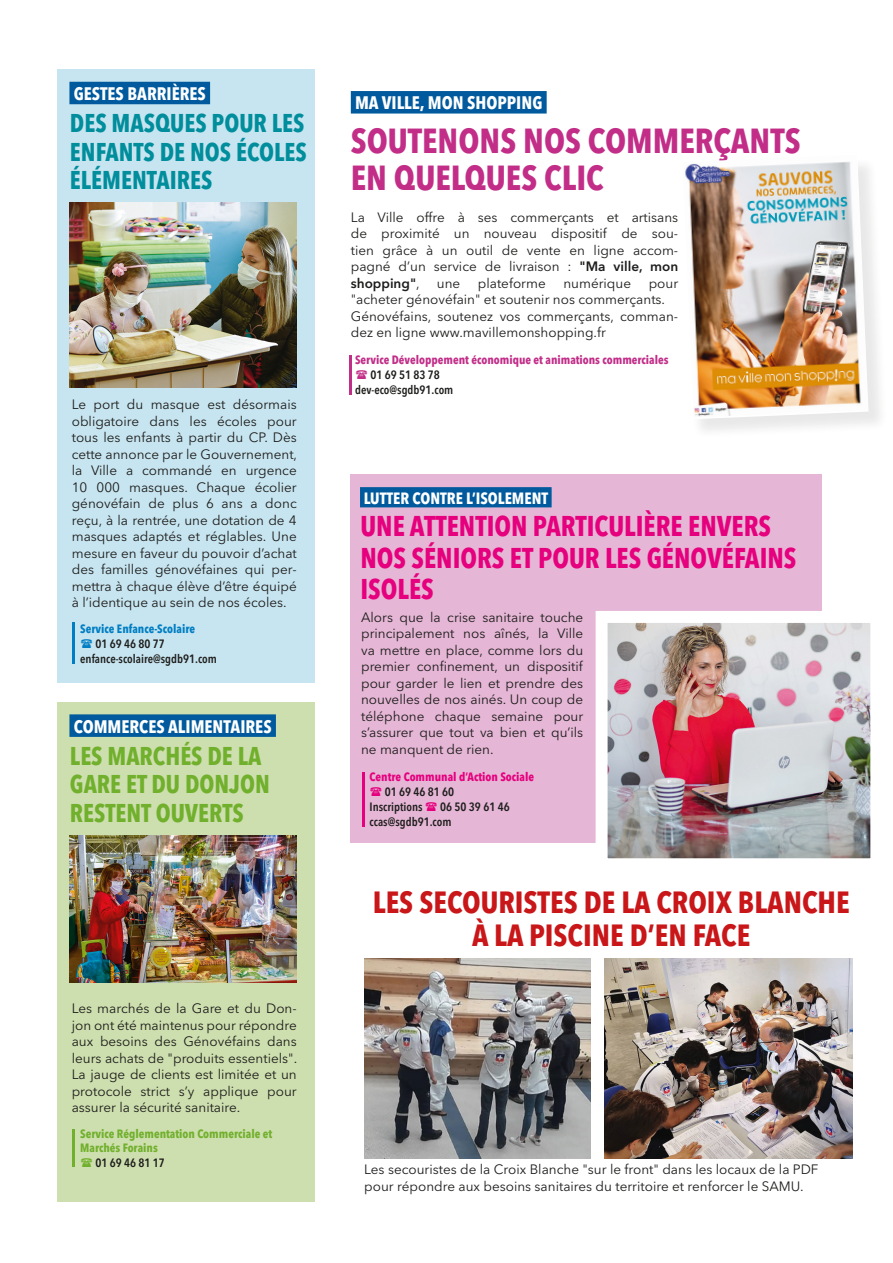
<style>
.page{position:relative;width:893px;height:1263px;background:#fff}
.page>*{position:absolute;margin:0;border:0;box-sizing:border-box;transform-origin:0 0}
.t1{font:700 condensed 34.5px/37.5px "Avenir Next LT Pro";color:#c22d88}
.t2{font:700 condensed 30.45px/33px "Avenir Next LT Pro";color:#c91618;text-align:center}
.t3{font:700 condensed 28.35px/31px "Avenir Next LT Pro";color:#e6007e;scale:.96 1}
.t4{font:700 condensed 25.5px/28.5px "Avenir Next LT Pro";color:#008d9c;text-align:justify;scale:.96 1}
.t5{font:700 condensed 25.5px/28.5px "Avenir Next LT Pro";color:#71b02d;scale:.96 1}
.t6{font:700 condensed 18px "Avenir Next LT Pro";color:#fff}
.t7{font:700 condensed 16.2px "Avenir Next LT Pro";color:#fff}
.t8{font:13.5px/16.5px "Avenir Next LT Pro";color:#1d1d1b;text-align:justify}
.t9{font:600 condensed 12px "Avenir Next LT Pro";color:#1d1d1b}
.t10{font:700 condensed 12px "Avenir Next LT Pro";color:#c22d88}
.t11{font:700 condensed 12px/13.5px "Avenir Next LT Pro";color:#71b02d}
.t12{font:700 condensed 12px "Avenir Next LT Pro";color:#e6007e}
.t13{font:700 condensed 12px "Avenir Next LT Pro";color:#007ec3}
.s1{font-weight:600}
</style>
<div class="page">
<div style="left:351px;top:474px;width:471px;height:369px;background:#e5b6d5"></div>
<div style="left:351px;top:91px;width:196px;height:23px;background:#005a9d"></div>
<div style="left:57px;top:69px;width:258px;height:613px;background:#c7e5f0"></div>
<div style="left:57px;top:702px;width:258px;height:499px;background:#cedfaf"></div>
<div style="left:69px;top:82px;width:141px;height:22px;background:#005a9d"></div>
<div style="left:69px;top:714px;width:207px;height:23px;background:#005a9d"></div>
<img style="left:69px;top:203px;width:228px;height:185px">
<img style="left:69px;top:835px;width:228px;height:147px">
<hr style="left:72px;top:622px;width:3px;height:42px;background:#007ec3">
<hr style="left:349px;top:355px;width:3px;height:40px;background:#c22d88">
<hr style="left:72px;top:1129px;width:3px;height:38px;background:#71b02d">
<hr style="left:362px;top:772px;width:3px;height:55px;background:#e6007e">
<div style="left:681px;top:157px;width:208px;height:282px;background:#1d1d1b;opacity:.1"></div>
<img style="left:683px;top:157px;width:185px;height:260px">
<div style="left:360px;top:487px;width:192px;height:20px;background:#005a9d"></div>
<img style="left:609px;top:624px;width:260px;height:233px">
<div style="left:596px;top:611px;width:286px;height:259px;border:12px solid #fff"></div>
<img style="left:364px;top:959px;width:226px;height:199px">
<img style="left:604px;top:959px;width:249px;height:199px">
<p class="t6" style="left:74px;top:83px;width:134px">GESTES BARRIÈRES</p>
<p class="t4" style="left:70px;top:109px;width:248px">DES MASQUES POUR LES ENFANTS DE NOS ÉCOLES ÉLÉMENTAIRES</p>
<p class="t8" style="left:72px;top:396px;width:227px">Le port du masque est désormais obligatoire dans les écoles pour tous les enfants à partir du CP. Dès cette annonce par le Gouvernement, la Ville a commandé en urgence 10 000 masques. Chaque écolier génovéfain de plus 6 ans a donc reçu, à la rentrée, une dotation de 4 masques adaptés et réglables. Une mesure en faveur du pouvoir d’achat des familles génovéfaines qui per&shy;mettra à chaque élève d’être équipé à l’identique au sein de nos écoles.</p>
<p class="t13" style="left:80px;top:622px;width:116px">Service Enfance-Scolaire</p>
<p class="t9" style="left:96px;top:637px;width:71px">01 69 46 80 77</p>
<p class="t9" style="left:80px;top:652px;width:138px">enfance-scolaire@sgdb91.com</p>
<p class="t6" style="left:74px;top:715px;width:199px">COMMERCES ALIMENTAIRES</p>
<p class="t5" style="left:70px;top:741px;width:210px">LES MARCHÉS DE LA<br>GARE ET DU DONJON<br>RESTENT OUVERTS</p>
<p class="t8" style="left:72px;top:1000px;width:227px">Les marchés de la Gare et du Don&shy;jon ont été maintenus pour répondre aux besoins des Génovéfains dans leurs achats de "produits essentiels".<br>La jauge de clients est limitée et un protocole strict s’y applique pour assurer la sécurité sanitaire.</p>
<p class="t11" style="left:80px;top:1127px;width:193px">Service Réglementation Commerciale et<br>Marchés Forains</p>
<p class="t9" style="left:96px;top:1155px;width:71px">01 69 46 81 17</p>
<p class="t6" style="left:355px;top:92px;width:189px">MA VILLE, MON SHOPPING</p>
<p class="t1" style="left:351px;top:121px;width:451px">SOUTENONS NOS COMMERÇANTS<br>EN QUELQUES CLIC</p>
<p class="t8" style="left:351px;top:209px;width:329px">La Ville offre à ses commerçants et artisans de proximité un nouveau dispositif de sou&shy;tien grâce à un outil de vente en ligne accom&shy;pagné d’un service de livraison : <span class="s1">"Ma ville, mon shopping"</span>,</p>
<p class="t8" style="left:437px;top:275px;width:25px">une</p>
<p class="t8" style="left:478px;top:275px;width:69px">plateforme</p>
<p class="t8" style="left:563px;top:275px;width:69px">numérique</p>
<p class="t8" style="left:351px;top:275px;width:329px;text-indent:298px">pour "acheter génovéfain" et soutenir nos commerçants.</p>
<p class="t8" style="left:351px;top:308px;width:329px">Génovéfains, soutenez vos commerçants, comman&shy;dez en ligne www.mavillemonshopping.fr</p>
<p class="t10" style="left:355px;top:352px;width:315px">Service Développement économique et animations commerciales</p>
<p class="t9" style="left:370px;top:367px;width:71px">01 69 51 83 78</p>
<p class="t9" style="left:355px;top:382px;width:100px">dev-eco@sgdb91.com</p>
<p class="t7" style="left:364px;top:488px;width:186px">LUTTER CONTRE L’ISOLEMENT</p>
<p class="t3" style="left:360px;top:511px;width:456px">UNE ATTENTION PARTICULIÈRE ENVERS<br>NOS SÉNIORS ET POUR LES GÉNOVÉFAINS<br>ISOLÉS</p>
<p class="t8" style="left:361px;top:609px;width:224px">Alors que la crise sanitaire touche principalement nos aînés, la Ville va mettre en place, comme lors du premier confinement, un dispositif pour garder le lien et prendre des nouvelles de nos ainés. Un coup de téléphone chaque semaine pour s’assurer que tout va bien et qu’ils ne manquent de rien.</p>
<p class="t12" style="left:370px;top:769px;width:166px">Centre Communal d’Action Sociale</p>
<p class="t9" style="left:385px;top:784px;width:71px">01 69 46 81 60</p>
<p class="t9" style="left:370px;top:799px;width:55px">Inscriptions</p>
<p class="t9" style="left:440px;top:799px;width:71px">06 50 39 61 46</p>
<p class="t9" style="left:370px;top:814px;width:83px">ccas@sgdb91.com</p>
<p class="t2" style="left:373px;top:886px;width:478px">LES SECOURISTES DE LA CROIX BLANCHE<br>À LA PISCINE D’EN FACE</p>
<p class="t8" style="left:364px;top:1161px;width:456px">Les secouristes de la Croix Blanche "sur le front" dans les locaux de la PDF pour répondre aux besoins sanitaires du territoire et renforcer le SAMU.</p>
</div>
